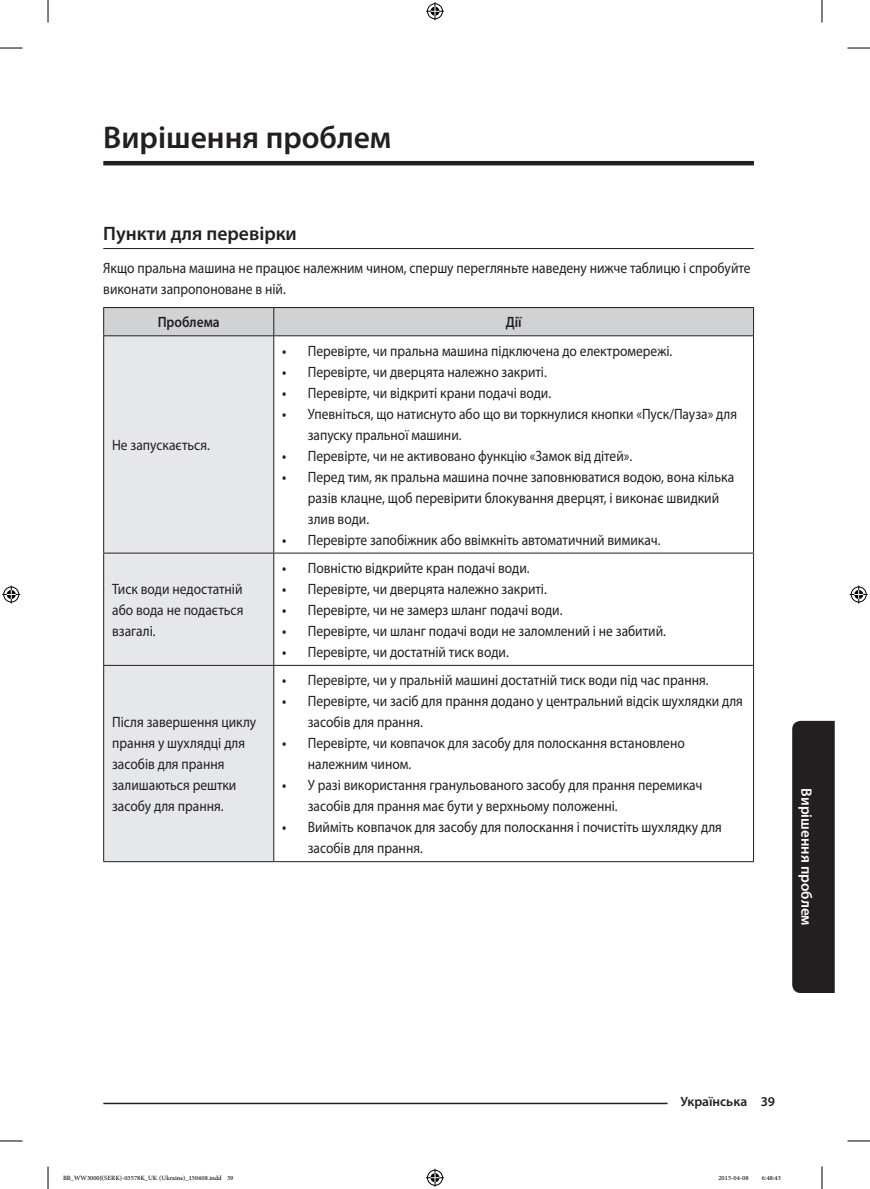
<style>
.page{position:relative;width:870px;height:1189px;background:#fff}
.page>*{position:absolute;margin:0;border:0;box-sizing:border-box;transform-origin:0 0}
.t1{font:600 31.5px "Myriad Pro";color:#231f20}
.t2{font:600 19.5px "Myriad Pro";color:#231f20}
.t3{font:15px/21px "Myriad Pro";color:#231f20;scale:.9 1}
.t4{font:600 15px "Myriad Pro";color:#fff}
.t5{font:600 15px "Myriad Pro";color:#231f20;scale:.9 1}
.t6{font:600 13.5px "Myriad Pro";color:#231f20}
.t7{font:9px "Adobe Arabic";color:#000}
.s1{font-weight:600}
</style>
<div class="page">
<hr style="left:103px;top:1103px;width:651px;height:1px;background:#231f20">
<div style="left:668px;top:1093px;width:107px;height:15px;background:#fff"></div>
<div style="left:792px;top:721px;width:43px;height:272px;background:#231f20"></div>
<hr style="left:103px;top:161px;width:651px;height:4px;background:#231f20">
<hr style="left:103px;top:248px;width:651px;height:1px;background:#231f20">
<div style="left:104px;top:336px;width:169px;height:525px;background:#e6e7e9"></div>
<svg style="left:103px;top:307px;width:651px;height:28px"></svg>
<hr style="left:103px;top:335px;width:171px;height:1px;background:#231f20">
<hr style="left:103px;top:336px;width:1px;height:217px;background:#231f20">
<hr style="left:274px;top:335px;width:480px;height:1px;background:#231f20">
<hr style="left:273px;top:336px;width:1px;height:217px;background:#231f20">
<hr style="left:753px;top:336px;width:1px;height:217px;background:#231f20">
<hr style="left:103px;top:553px;width:171px;height:1px;background:#231f20">
<hr style="left:103px;top:553px;width:1px;height:112px;background:#231f20">
<hr style="left:274px;top:553px;width:480px;height:1px;background:#231f20">
<hr style="left:273px;top:553px;width:1px;height:112px;background:#231f20">
<hr style="left:753px;top:553px;width:1px;height:112px;background:#231f20">
<hr style="left:103px;top:665px;width:171px;height:1px;background:#231f20">
<hr style="left:103px;top:666px;width:1px;height:195px;background:#231f20">
<hr style="left:274px;top:665px;width:480px;height:1px;background:#231f20">
<hr style="left:273px;top:666px;width:1px;height:195px;background:#231f20">
<hr style="left:753px;top:666px;width:1px;height:195px;background:#231f20">
<hr style="left:103px;top:861px;width:171px;height:1px;background:#231f20">
<hr style="left:274px;top:861px;width:480px;height:1px;background:#231f20">
<svg style="left:0;top:48px;width:22px;height:1px"></svg>
<svg style="left:847px;top:48px;width:23px;height:1px"></svg>
<svg style="left:0;top:1141px;width:22px;height:1px"></svg>
<svg style="left:847px;top:1141px;width:23px;height:1px"></svg>
<svg style="left:48px;top:0;width:1px;height:23px"></svg>
<svg style="left:48px;top:1166px;width:1px;height:23px"></svg>
<svg style="left:822px;top:0;width:1px;height:23px"></svg>
<svg style="left:822px;top:1166px;width:1px;height:23px"></svg>
<svg style="left:426px;top:2px;width:18px;height:18px"></svg>
<svg style="left:426px;top:1169px;width:18px;height:18px"></svg>
<svg style="left:2px;top:585px;width:18px;height:18px"></svg>
<svg style="left:850px;top:585px;width:18px;height:18px"></svg>
<h1 class="t1" style="left:103px;top:118px;width:290px">Вирішення проблем</h1>
<h2 class="t2" style="left:103px;top:221px;width:195px">Пункти для перевірки</h2>
<p class="t3" style="left:103px;top:258px;width:721px">Якщо пральна машина не працює належним чином, спершу перегляньте наведену нижче таблицю і спробуйте виконати запропоноване в ній.</p>
<p class="t5" style="left:158px;top:313px;width:70px">Проблема</p>
<p class="t5" style="left:506px;top:313px;width:19px">Дії</p>
<p class="t3" style="left:112px;top:434px;width:110px">Не запускається.</p>
<p class="t3" style="left:112px;top:578px;width:147px;text-align:justify">Тиск води недостатній або вода не подається взагалі.</p>
<p class="t3" style="left:112px;top:711px;width:162px">Після завершення циклу прання у шухлядці для засобів для прання залишаються рештки засобу для прання.</p>
<p class="t3" style="left:282px;top:340px;width:435px"><span class="s1">•</span> Перевірте, чи пральна машина підключена до електромережі.</p>
<p class="t3" style="left:282px;top:361px;width:296px"><span class="s1">•</span> Перевірте, чи дверцята належно закриті.</p>
<p class="t3" style="left:282px;top:382px;width:300px"><span class="s1">•</span> Перевірте, чи відкриті крани подачі води.</p>
<p class="t3" style="left:308px;top:403px;width:478px;text-indent:-26px"><span class="s1">•</span> Упевніться, що натиснуто або що ви торкнулися кнопки «Пуск/Пауза» для запуску пральної машини.</p>
<p class="t3" style="left:282px;top:445px;width:390px"><span class="s1">•</span> Перевірте, чи не активовано функцію «Замок від дітей».</p>
<p class="t3" style="left:308px;top:466px;width:475px;text-indent:-26px"><span class="s1">•</span> Перед тим, як пральна машина почне заповнюватися водою, вона кілька разів клацне, щоб перевірити блокування дверцят, і виконає швидкий злив води.</p>
<p class="t3" style="left:282px;top:529px;width:422px"><span class="s1">•</span> Перевірте запобіжник або ввімкніть автоматичний вимикач.</p>
<p class="t3" style="left:282px;top:557px;width:276px"><span class="s1">•</span> Повністю відкрийте кран подачі води.</p>
<p class="t3" style="left:282px;top:578px;width:296px"><span class="s1">•</span> Перевірте, чи дверцята належно закриті.</p>
<p class="t3" style="left:282px;top:599px;width:313px"><span class="s1">•</span> Перевірте, чи не замерз шланг подачі води.</p>
<p class="t3" style="left:282px;top:620px;width:428px"><span class="s1">•</span> Перевірте, чи шланг подачі води не заломлений і не забитий.</p>
<p class="t3" style="left:282px;top:641px;width:253px"><span class="s1">•</span> Перевірте, чи достатній тиск води.</p>
<p class="t3" style="left:282px;top:669px;width:475px"><span class="s1">•</span> Перевірте, чи у пральній машині достатній тиск води під час прання.</p>
<p class="t3" style="left:308px;top:690px;width:485px;text-indent:-26px"><span class="s1">•</span> Перевірте, чи засіб для прання додано у центральний відсік шухлядки для засобів для прання.</p>
<p class="t3" style="left:308px;top:732px;width:420px;text-indent:-26px"><span class="s1">•</span> Перевірте, чи ковпачок для засобу для полоскання встановлено належним чином.</p>
<p class="t3" style="left:308px;top:774px;width:440px;text-indent:-26px"><span class="s1">•</span> У разі використання гранульованого засобу для прання перемикач засобів для прання має бути у верхньому положенні.</p>
<p class="t3" style="left:308px;top:816px;width:462px;text-indent:-26px"><span class="s1">•</span> Вийміть ковпачок для засобу для полоскання і почистіть шухлядку для засобів для прання.</p>
<p class="t4" style="left:816px;top:788px;width:139px;rotate:90deg">Вирішення проблем</p>
<p class="t6" style="left:680px;top:1093px;width:96px">Українська 39</p>
<p class="t7" style="left:63px;top:1171px;width:172px">BB_WW3000J(SERK)-03578K_UK (Ukraine)_150408.indd 39</p>
<p class="t7" style="left:718px;top:1171px;width:32px">2015-04-08</p>
<p class="t7" style="left:762px;top:1171px;width:20px">6:48:43</p>
</div>
